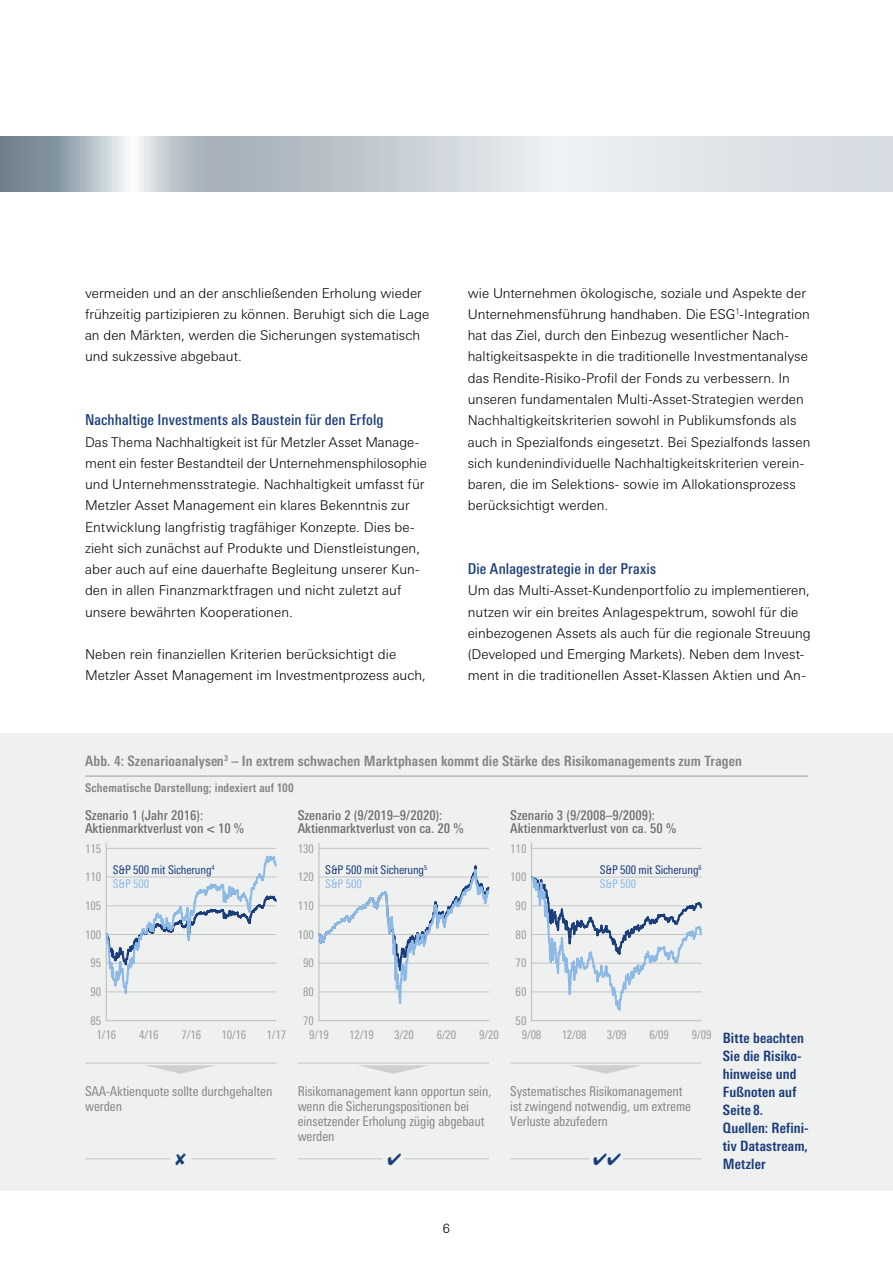
<style>
.page{position:relative;width:893px;height:1263px;background:#fff}
.page>*{position:absolute;margin:0;border:0;box-sizing:border-box;transform-origin:0 0}
.t1{font:500 condensed 15px "Linotype Univers";letter-spacing:.005em;color:#1b3d79}
.t2{font:700 condensed 14.25px "Linotype Univers";letter-spacing:.01em;color:#858585}
.t3{font:700 condensed 14.25px/18px "Linotype Univers";letter-spacing:.01em;color:#1b3d79}
.t4{font:300 13.5px/21.3px "Linotype Univers Basic";letter-spacing:.005em;color:#000}
.t5{font:condensed 13.5px/14.9px "Linotype Univers";letter-spacing:-.005em;color:#858585}
.t6{font:500 condensed 13.5px/13.8px "Linotype Univers";color:#6e6e6d}
.t7{font:300 12.75px "Linotype Univers Basic";color:#000}
.t8{font:condensed 12px/14.5px "Linotype Univers";letter-spacing:-.005em;color:#9b9b9b}
.t9{font:condensed 12px/14.9px "Linotype Univers";letter-spacing:-.01em;color:#1b3d79}
.t10{font:700 condensed 12px "Linotype Univers";letter-spacing:.015em;color:#858585}
.s1{color:#8db9e6}
</style>
<div class="page">
<div style="left:0;top:733px;width:893px;height:458px;background:#eff0f0"></div>
<hr style="left:106px;top:843px;width:1px;height:178px;background:#c4c5c5">
<hr style="left:106px;top:1020px;width:170px;height:1px;background:#c4c5c5">
<hr style="left:106px;top:848px;width:170px;height:1px;background:#c4c5c5">
<hr style="left:318px;top:843px;width:2px;height:178px;background:#c4c5c5">
<hr style="left:319px;top:1020px;width:170px;height:1px;background:#c4c5c5">
<hr style="left:319px;top:848px;width:170px;height:1px;background:#c4c5c5">
<hr style="left:531px;top:843px;width:1px;height:178px;background:#c4c5c5">
<hr style="left:531px;top:1020px;width:171px;height:1px;background:#c4c5c5">
<hr style="left:531px;top:848px;width:171px;height:1px;background:#c4c5c5">
<svg style="left:318px;top:864px;width:172px;height:141px"></svg>
<svg style="left:531px;top:876px;width:171px;height:135px"></svg>
<svg style="left:105px;top:854px;width:172px;height:141px"></svg>
<hr style="left:85px;top:776px;width:723px;height:1px;background:#9b9b9b">
<hr style="left:85px;top:1062px;width:191px;height:2px;background:#cecfcf">
<hr style="left:85px;top:1158px;width:85px;height:1px;background:#cecfcf">
<hr style="left:191px;top:1158px;width:85px;height:1px;background:#cecfcf">
<hr style="left:298px;top:1158px;width:85px;height:1px;background:#cecfcf">
<hr style="left:404px;top:1158px;width:85px;height:1px;background:#cecfcf">
<hr style="left:510px;top:1158px;width:79px;height:1px;background:#cecfcf">
<hr style="left:623px;top:1158px;width:79px;height:1px;background:#cecfcf">
<svg style="left:146px;top:1065px;width:70px;height:9px"></svg>
<hr style="left:298px;top:1062px;width:191px;height:2px;background:#cecfcf">
<svg style="left:358px;top:1065px;width:70px;height:9px"></svg>
<hr style="left:510px;top:1062px;width:192px;height:2px;background:#cecfcf">
<svg style="left:571px;top:1065px;width:70px;height:9px"></svg>
<svg style="left:0;top:136px;width:893px;height:55px;background:#cad1d7"></svg>
<p class="t4" style="left:85px;top:282px;width:346px">vermeiden und an der anschließenden Erholung wieder frühzeitig partizipieren zu können. Beruhigt sich die Lage an den Märkten, werden die Sicherungen systematisch und sukzessive abgebaut.</p>
<p class="t1" style="left:85px;top:411px;width:300px">Nachhaltige Investments als Baustein für den Erfolg</p>
<p class="t4" style="left:85px;top:431px;width:344px">Das Thema Nachhaltigkeit ist für Metzler Asset Manage&shy;ment ein fester Bestandteil der Unternehmensphilosophie und Unternehmensstrategie. Nachhaltigkeit umfasst für Metzler Asset Management ein klares Bekenntnis zur Entwicklung langfristig tragfähiger Konzepte. Dies be&shy;zieht sich zunächst auf Produkte und Dienstleistungen, aber auch auf eine dauerhafte Begleitung unserer Kun&shy;den in allen Finanzmarktfragen und nicht zuletzt auf unsere bewährten Kooperationen.</p>
<p class="t4" style="left:85px;top:643px;width:342px">Neben rein finanziellen Kriterien berücksichtigt die<br>Metzler Asset Management im Investmentprozess auch,</p>
<p class="t4" style="left:468px;top:282px;width:344px">wie Unternehmen ökologische, soziale und Aspekte der Unternehmensführung handhaben. Die ESG<sup>1</sup>-Integration hat das Ziel, durch den Einbezug wesentlicher Nach&shy;haltigkeitsaspekte in die traditionelle Investmentanalyse das Rendite-Risiko-Profil der Fonds zu verbessern. In unseren fundamentalen Multi-Asset-Strategien werden Nachhaltigkeitskriterien sowohl in Publikumsfonds als auch in Spezialfonds eingesetzt. Bei Spezialfonds lassen sich kundenindividuelle Nachhaltigkeitskriterien verein&shy;baren, die im Selektions- sowie im Allokationsprozess berücksichtigt werden.</p>
<p class="t1" style="left:468px;top:560px;width:190px">Die Anlagestrategie in der Praxis</p>
<p class="t4" style="left:468px;top:580px;width:345px">Um das Multi-Asset-Kundenportfolio zu implementieren, nutzen wir ein breites Anlagespektrum, sowohl für die einbezogenen Assets als auch für die regionale Streuung (Developed und Emerging Markets). Neben dem Invest&shy;ment in die traditionellen Asset-Klassen Aktien und An-</p>
<p class="t2" style="left:85px;top:752px;width:658px">Abb. 4: Szenarioanalysen<sup>3</sup> – In extrem schwachen Marktphasen kommt die Stärke des Risikomanagements zum Tragen</p>
<p class="t10" style="left:85px;top:781px;width:210px">Schematische Darstellung; indexiert auf 100</p>
<p class="t6" style="left:85px;top:808px;width:161px">Szenario 1 (Jahr 2016):<br>Aktienmarktverlust von &lt; 10 %</p>
<p class="t6" style="left:298px;top:808px;width:167px">Szenario 2 (9/2019–9/2020):<br>Aktienmarktverlust von ca. 20 %</p>
<p class="t6" style="left:510px;top:808px;width:167px">Szenario 3 (9/2008–9/2009):<br>Aktienmarktverlust von ca. 50 %</p>
<p class="t8" style="left:298px;top:841px;width:18px">130</p>
<p class="t8" style="left:298px;top:870px;width:18px">120</p>
<p class="t8" style="left:298px;top:898px;width:18px">110</p>
<p class="t8" style="left:298px;top:927px;width:18px">100</p>
<p class="t8" style="left:303px;top:956px;width:12px">90</p>
<p class="t8" style="left:303px;top:984px;width:12px">80</p>
<p class="t8" style="left:309px;top:1013px;width:21px;text-indent:-6px">70<br>9/19</p>
<p class="t8" style="left:510px;top:841px;width:18px">110</p>
<p class="t8" style="left:510px;top:870px;width:18px">100</p>
<p class="t8" style="left:516px;top:898px;width:12px">90</p>
<p class="t8" style="left:516px;top:927px;width:12px">80</p>
<p class="t8" style="left:516px;top:956px;width:12px">70</p>
<p class="t8" style="left:516px;top:984px;width:12px">60</p>
<p class="t8" style="left:522px;top:1013px;width:21px;text-indent:-6px">50<br>9/08</p>
<p class="t8" style="left:85px;top:841px;width:18px">115</p>
<p class="t8" style="left:85px;top:870px;width:18px">110</p>
<p class="t8" style="left:85px;top:898px;width:18px">105</p>
<p class="t8" style="left:85px;top:927px;width:18px">100</p>
<p class="t8" style="left:90px;top:956px;width:12px">95</p>
<p class="t8" style="left:90px;top:984px;width:12px">90</p>
<p class="t8" style="left:97px;top:1013px;width:21px;text-indent:-6px">85<br>1/16</p>
<p class="t9" style="left:113px;top:862px;width:103px">S&amp;P 500 mit Sicherung<sup>4<br></sup><span class="s1">S&amp;P 500</span></p>
<p class="t9" style="left:600px;top:862px;width:103px">S&amp;P 500 mit Sicherung<sup>6<br></sup><span class="s1">S&amp;P 500</span></p>
<p class="t9" style="left:325px;top:862px;width:103px">S&amp;P 500 mit Sicherung<sup>5<br></sup><span class="s1">S&amp;P 500</span></p>
<p class="t8" style="left:139px;top:1028px;width:21px">4/16</p>
<p class="t8" style="left:182px;top:1028px;width:21px">7/16</p>
<p class="t8" style="left:221px;top:1028px;width:26px">10/16</p>
<p class="t8" style="left:267px;top:1028px;width:21px">1/17</p>
<p class="t8" style="left:349px;top:1028px;width:26px">12/19</p>
<p class="t8" style="left:394px;top:1028px;width:21px">3/20</p>
<p class="t8" style="left:437px;top:1028px;width:21px">6/20</p>
<p class="t8" style="left:479px;top:1028px;width:21px">9/20</p>
<p class="t8" style="left:562px;top:1028px;width:26px">12/08</p>
<p class="t8" style="left:607px;top:1028px;width:21px">3/09</p>
<p class="t8" style="left:649px;top:1028px;width:21px">6/09</p>
<p class="t8" style="left:692px;top:1028px;width:21px">9/09</p>
<p class="t5" style="left:85px;top:1084px;width:189px">SAA-Aktienquote sollte durchgehalten werden</p>
<p class="t5" style="left:298px;top:1084px;width:195px">Risikomanagement kann opportun sein, wenn die Sicherungspositionen bei einsetzender Erholung zügig abgebaut werden</p>
<p class="t5" style="left:510px;top:1084px;width:182px">Systematisches Risikomanagement ist zwingend notwendig, um extreme<br>Verluste abzufedern</p>
<p class="t3" style="left:723px;top:1029px;width:87px">Bitte beachten<br>Sie die Risiko&shy;hinweise und<br>Fußnoten auf<br>Seite 8.<br>Quellen: Refini&shy;tiv Datastream,<br>Metzler</p>
<p class="t7" style="left:443px;top:1221px;width:9px">6</p>
</div>
